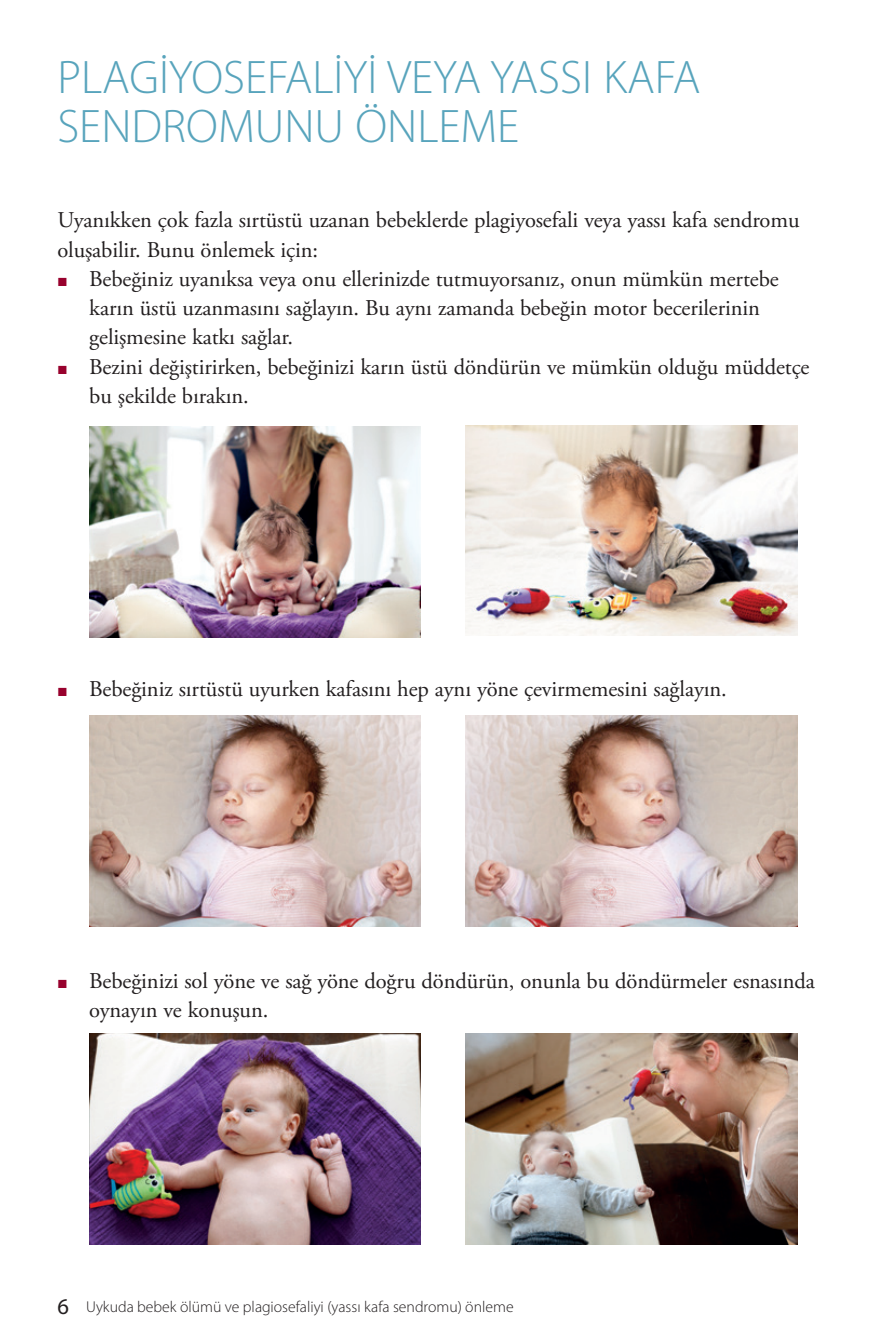
<style>
.page{position:relative;width:893px;height:1340px;background:#fff}
.page>*{position:absolute;margin:0;border:0;box-sizing:border-box;transform-origin:0 0}
.t1{font:300 47.25px/49.5px "Myriad Pro";color:#58a4bc}
.t2{font:22.5px/29.2px "Adobe Garamond Pro";letter-spacing:-.005em;color:#231f20}
.t3{font:300 15.75px "Myriad Pro";color:#231f20}
.s1{font-weight:400;font-size:22.5px}
</style>
<div class="page">
<img style="left:89px;top:426px;width:332px;height:211px">
<img style="left:466px;top:425px;width:331px;height:210px">
<img style="left:89px;top:1033px;width:332px;height:211px">
<img style="left:466px;top:1033px;width:331px;height:211px">
<img style="left:89px;top:715px;width:332px;height:211px">
<img style="left:466px;top:715px;width:331px;height:211px">
<h1 class="t1" style="left:57px;top:52px;width:644px">PLAGİYOSEFALİYİ VEYA YASSI KAFA<br>SENDROMUNU ÖNLEME</h1>
<p class="t2" style="left:57px;top:206px;width:744px">Uyanıkken çok fazla sırtüstü uzanan bebeklerde plagiyosefali veya yassı kafa sendromu oluşabilir. Bunu önlemek için:</p>
<p class="t2" style="left:89px;top:265px;width:722px">Bebeğiniz uyanıksa veya onu ellerinizde tutmuyorsanız, onun mümkün mertebe karın üstü uzanmasını sağlayın. Bu aynı zamanda bebeğin motor becerilerinin gelişmesine katkı sağlar.<br>Bezini değiştirirken, bebeğinizi karın üstü döndürün ve mümkün olduğu müddetçe bu şekilde bırakın.</p>
<p class="t2" style="left:89px;top:674px;width:639px">Bebeğiniz sırtüstü uyurken kafasını hep aynı yöne çevirmemesini sağlayın.</p>
<p class="t2" style="left:89px;top:967px;width:727px">Bebeğinizi sol yöne ve sağ yöne doğru döndürün, onunla bu döndürmeler esnasında oynayın ve konuşun.</p>
<p class="t3" style="left:57px;top:1297px;width:458px"><span class="s1">6</span> Uykuda bebek ölümü ve plagiosefaliyi (yassı kafa sendromu) önleme</p>
</div>
